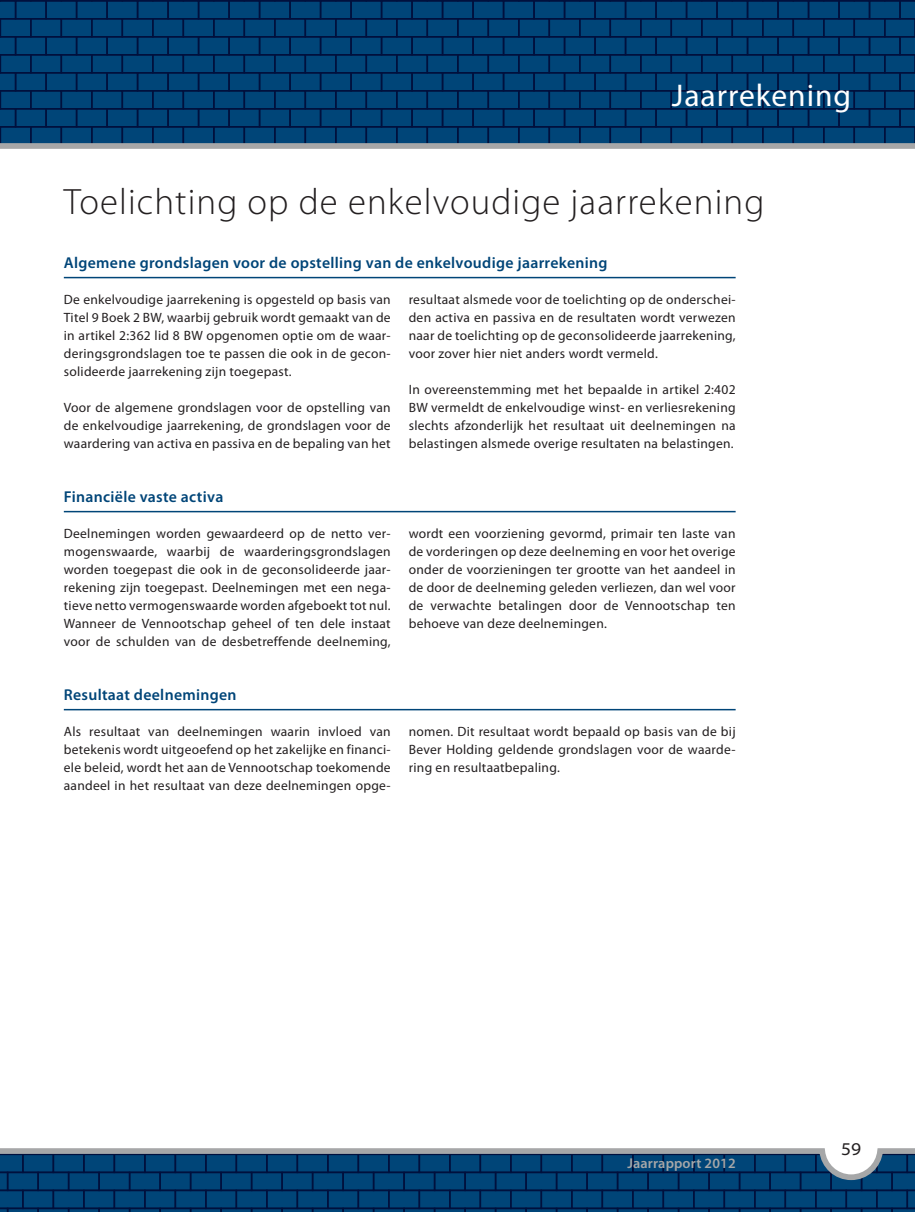
<style>
.page{position:relative;width:915px;height:1212px;background:#fff}
.page>*{position:absolute;margin:0;border:0;box-sizing:border-box;transform-origin:0 0}
.Kop_zwart_Myriad{font:300 36.75px "Myriad Pro";letter-spacing:.03em;color:#231f20}
.t1{font:31.5px "Myriad Pro";letter-spacing:.03em;color:#fff}
.t2{font:semi-expanded 18px "Myriad Pro";color:#231f20}
.Tussenkop_Myriad_Bla{font:600 15.75px "Myriad Pro";letter-spacing:.02em;color:#004578}
.t3{font:600 14.25px "Myriad Pro";letter-spacing:.01em;color:#a6a7a8}
.Platte_tekst{font:13.5px/18px "Myriad Pro";letter-spacing:.02em;color:#231f20;text-align:justify}
</style>
<div class="page">
<svg style="left:0;top:0;width:915px;height:146px;background:#003c6e"></svg>
<svg style="left:0;top:1148px;width:914px;height:64px;background:#144976"></svg>
<div style="left:0;top:143px;width:914px;height:6px;background:#a6a7a8"></div>
<hr style="left:64px;top:277px;width:671px;height:1px;background:#004578">
<hr style="left:64px;top:511px;width:671px;height:1px;background:#004578">
<hr style="left:64px;top:709px;width:671px;height:1px;background:#004578">
<h2 class="t1" style="left:671px;top:79px;width:181px">Jaarrekening</h2>
<p class="Kop_zwart_Myriad" style="left:64px;top:182px;width:701px">Toelichting op de enkelvoudige jaarrekening</p>
<p class="Tussenkop_Myriad_Bla" style="left:64px;top:254px;width:545px">Algemene grondslagen voor de opstelling van de enkelvoudige jaarrekening</p>
<p class="Platte_tekst" style="left:64px;top:291px;width:328px">De enkelvoudige jaarrekening is opgesteld op basis van Titel 9 Boek 2 BW, waarbij gebruik wordt gemaakt van de in artikel 2:362 lid 8 BW opgenomen optie om de waar&shy;deringsgrondslagen toe te passen die ook in de gecon&shy;solideerde jaarrekening zijn toegepast.</p>
<p class="Platte_tekst" style="left:64px;top:399px;width:328px">Voor de algemene grondslagen voor de opstelling van de enkelvoudige jaarrekening, de grondslagen voor de waardering van activa en passiva en de bepaling van het</p>
<p class="Tussenkop_Myriad_Bla" style="left:64px;top:488px;width:161px">Financiële vaste activa</p>
<p class="Platte_tekst" style="left:408px;top:291px;width:328px">resultaat alsmede voor de toelichting op de onderschei&shy;den activa en passiva en de resultaten wordt verwezen naar de toelichting op de geconsolideerde jaarrekening, voor zover hier niet anders wordt vermeld.</p>
<p class="Platte_tekst" style="left:408px;top:381px;width:328px">In overeenstemming met het bepaalde in artikel 2:402<br>BW vermeldt de enkelvoudige winst- en verliesrekening slechts afzonderlijk het resultaat uit deelnemingen na belastingen alsmede overige resultaten na belastingen.</p>
<p class="Platte_tekst" style="left:64px;top:525px;width:328px">Deelnemingen worden gewaardeerd op de netto ver&shy;mogenswaarde, waarbij de waarderingsgrondslagen worden toegepast die ook in de geconsolideerde jaar&shy;rekening zijn toegepast. Deelnemingen met een nega&shy;tieve netto vermogenswaarde worden afgeboekt tot nul.<br>Wanneer de Vennootschap geheel of ten dele instaat voor de schulden van de desbetreffende deelneming,</p>
<p class="Platte_tekst" style="left:408px;top:525px;width:328px">wordt een voorziening gevormd, primair ten laste van de vorderingen op deze deelneming en voor het overige onder de voorzieningen ter grootte van het aandeel in de door de deelneming geleden verliezen, dan wel voor de verwachte betalingen door de Vennootschap ten behoeve van deze deelnemingen.</p>
<p class="Tussenkop_Myriad_Bla" style="left:64px;top:686px;width:174px">Resultaat deelnemingen</p>
<p class="Platte_tekst" style="left:64px;top:723px;width:328px">Als resultaat van deelnemingen waarin invloed van betekenis wordt uitgeoefend op het zakelijke en financi&shy;ële beleid, wordt het aan de Vennootschap toekomende aandeel in het resultaat van deze deelnemingen opge-</p>
<p class="Platte_tekst" style="left:408px;top:723px;width:328px">nomen. Dit resultaat wordt bepaald op basis van de bij Bever Holding geldende grondslagen voor de waarde&shy;ring en resultaatbepaling.</p>
<p class="t3" style="left:627px;top:1156px;width:110px">Jaarrapport 2012</p>
<h3 class="t2" style="left:840px;top:1139px;width:22px">59</h3>
</div>
